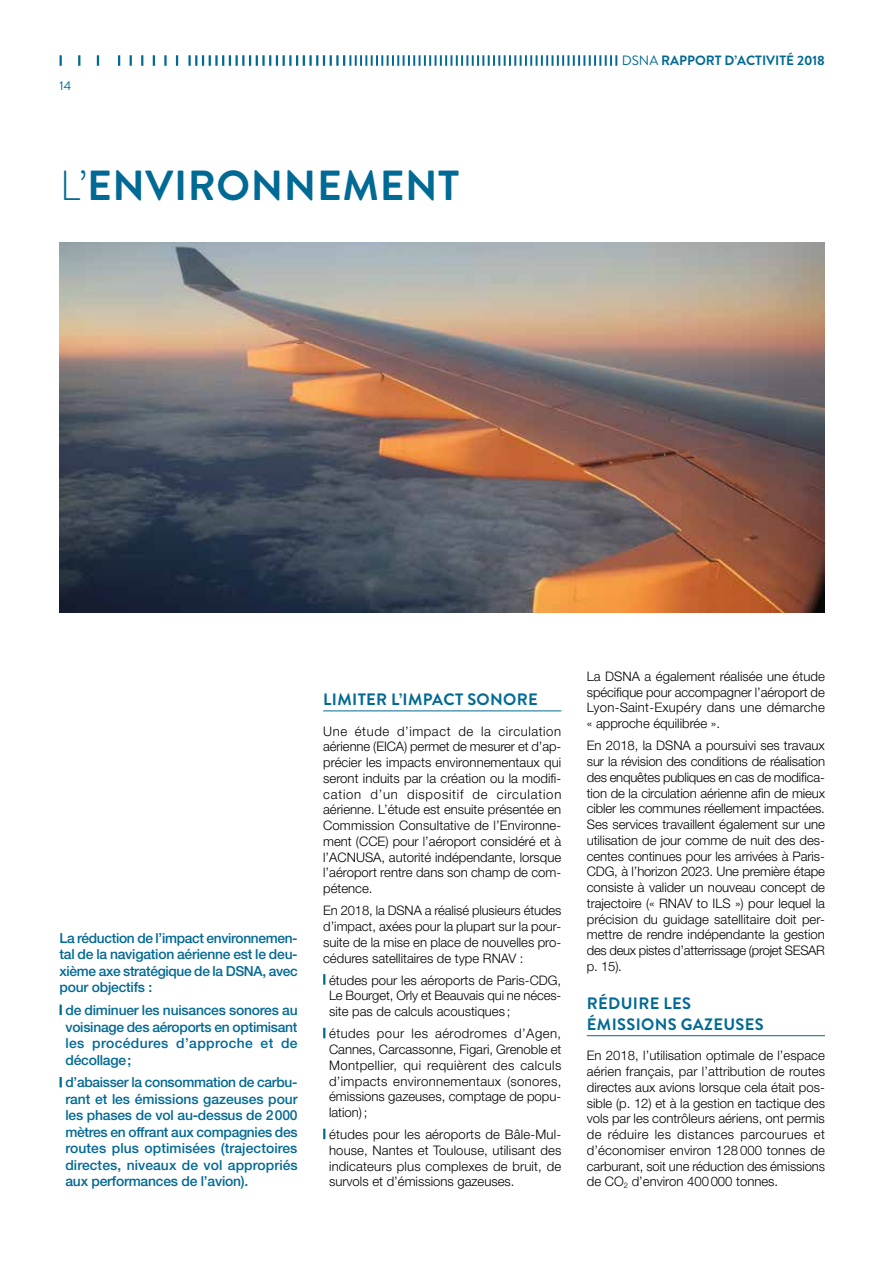
<style>
.page{position:relative;width:893px;height:1263px;background:#fff}
.page>*{position:absolute;margin:0;border:0;box-sizing:border-box;transform-origin:0 0}
.t1{font:700 42px "Brandon Grotesque";letter-spacing:.015em;color:#006994}
.t2{font:700 16.5px/21px "Brandon Grotesque";letter-spacing:.02em;color:#006994}
.t3{font:500 13.8px/16.5px "Helvetica Neue LT Std";letter-spacing:-.015em;color:#006994;text-align:justify}
.t4{font:700 13.5px "Brandon Grotesque";color:#006994}
.t5{font:300 13.2px/15.8px "Helvetica Neue LT Std";color:#000;text-align:justify}
.t6{font:12.75px "Brandon Grotesque";color:#006994}
.s1{font-weight:300}
.s2{font-weight:400}
</style>
<div class="page">
<svg style="left:118px;top:55px;width:2px;height:11px"></svg>
<svg style="left:97px;top:55px;width:2px;height:11px"></svg>
<svg style="left:78px;top:55px;width:2px;height:11px"></svg>
<svg style="left:60px;top:55px;width:2px;height:11px"></svg>
<svg style="left:164px;top:55px;width:3px;height:11px"></svg>
<svg style="left:176px;top:55px;width:2px;height:11px"></svg>
<svg style="left:153px;top:55px;width:2px;height:11px"></svg>
<svg style="left:141px;top:55px;width:2px;height:11px"></svg>
<svg style="left:130px;top:55px;width:2px;height:11px"></svg>
<svg style="left:188px;top:55px;width:429px;height:11px"></svg>
<svg style="left:60px;top:1004px;width:2px;height:11px"></svg>
<svg style="left:60px;top:1077px;width:2px;height:10px"></svg>
<hr style="left:323px;top:710px;width:238px;height:1px;background:#006994">
<svg style="left:323px;top:974px;width:2px;height:11px"></svg>
<svg style="left:323px;top:1028px;width:2px;height:10px"></svg>
<svg style="left:323px;top:1129px;width:2px;height:10px"></svg>
<hr style="left:587px;top:1035px;width:238px;height:1px;background:#006994">
<img style="left:60px;top:242px;width:765px;height:370px">
<p class="t6" style="left:60px;top:77px;width:13px">14</p>
<h1 class="t1" style="left:60px;top:156px;width:401px"><span class="s1">L’</span>ENVIRONNEMENT</h1>
<p class="t4" style="left:622px;top:51px;width:205px"><span class="s2">DSNA</span> RAPPORT D’ACTIVITÉ 2018</p>
<p class="t3" style="left:60px;top:929px;width:240px">La réduction de l’impact environnemen&shy;tal de la navigation aérienne est le deu&shy;xième axe stratégique de la DSNA, avec pour objectifs :</p>
<p class="t3" style="left:65px;top:1002px;width:234px">de diminuer les nuisances sonores au voisinage des aéroports en optimisant les procédures d’approche et de décollage;</p>
<p class="t3" style="left:65px;top:1074px;width:234px">d’abaisser la consommation de carbu&shy;rant et les émissions gazeuses pour les phases de vol au-dessus de 2000 mètres en offrant aux compagnies des routes plus optimisées (trajectoires directes, niveaux de vol appropriés aux performances de l’avion).</p>
<p class="t2" style="left:323px;top:689px;width:216px">LIMITER L’IMPACT SONORE</p>
<p class="t5" style="left:323px;top:723px;width:240px">Une étude d’impact de la circulation aérienne (EICA) permet de mesurer et d’ap&shy;précier les impacts environnementaux qui seront induits par la création ou la modifi&shy;cation d’un dispositif de circulation aérienne. L’étude est ensuite présentée en Commission Consultative de l’Environne&shy;ment (CCE) pour l’aéroport considéré et à l’ACNUSA, autorité indépendante, lorsque l’aéroport rentre dans son champ de com&shy;pétence.</p>
<p class="t5" style="left:323px;top:902px;width:240px">En 2018, la DSNA a réalisé plusieurs études d’impact, axées pour la plupart sur la pour&shy;suite de la mise en place de nouvelles pro&shy;cédures satellitaires de type RNAV :</p>
<p class="t5" style="left:329px;top:972px;width:234px">études pour les aéroports de Paris-CDG, Le Bourget, Orly et Beauvais qui ne néces&shy;site pas de calculs acoustiques ;</p>
<p class="t5" style="left:329px;top:1025px;width:234px">études pour les aérodromes d’Agen, Cannes, Carcassonne, Figari, Grenoble et Montpellier, qui requièrent des calculs d’impacts environnementaux (sonores, émissions gazeuses, comptage de popu&shy;lation);</p>
<p class="t5" style="left:329px;top:1126px;width:234px">études pour les aéroports de Bâle-Mul&shy;house, Nantes et Toulouse, utilisant des indicateurs plus complexes de bruit, de survols et d’émissions gazeuses.</p>
<p class="t5" style="left:587px;top:668px;width:240px">La DSNA a également réalisée une étude spécifique pour accompagner l’aéroport de Lyon-Saint-Exupéry dans une démarche « approche équilibrée ».</p>
<p class="t5" style="left:587px;top:737px;width:240px">En 2018, la DSNA a poursuivi ses travaux sur la révision des conditions de réalisation des enquêtes publiques en cas de modifica&shy;tion de la circulation aérienne afin de mieux cibler les communes réellement impactées.<br>Ses services travaillent également sur une utilisation de jour comme de nuit des des&shy;centes continues pour les arrivées à Paris-CDG, à l’horizon 2023. Une première étape consiste à valider un nouveau concept de trajectoire (« RNAV to ILS ») pour lequel la précision du guidage satellitaire doit per&shy;mettre de rendre indépendante la gestion des deux pistes d’atterrissage (projet SESAR p. 15).</p>
<p class="t2" style="left:587px;top:993px;width:178px">RÉDUIRE LES<br>ÉMISSIONS GAZEUSES</p>
<p class="t5" style="left:587px;top:1047px;width:240px">En 2018, l’utilisation optimale de l’espace aérien français, par l’attribution de routes directes aux avions lorsque cela était pos&shy;sible (p. 12) et à la gestion en tactique des vols par les contrôleurs aériens, ont permis de réduire les distances parcourues et d’économiser environ 128 000 tonnes de carburant, soit une réduction des émissions de CO<sub>2</sub> d’environ 400000 tonnes.</p>
</div>
